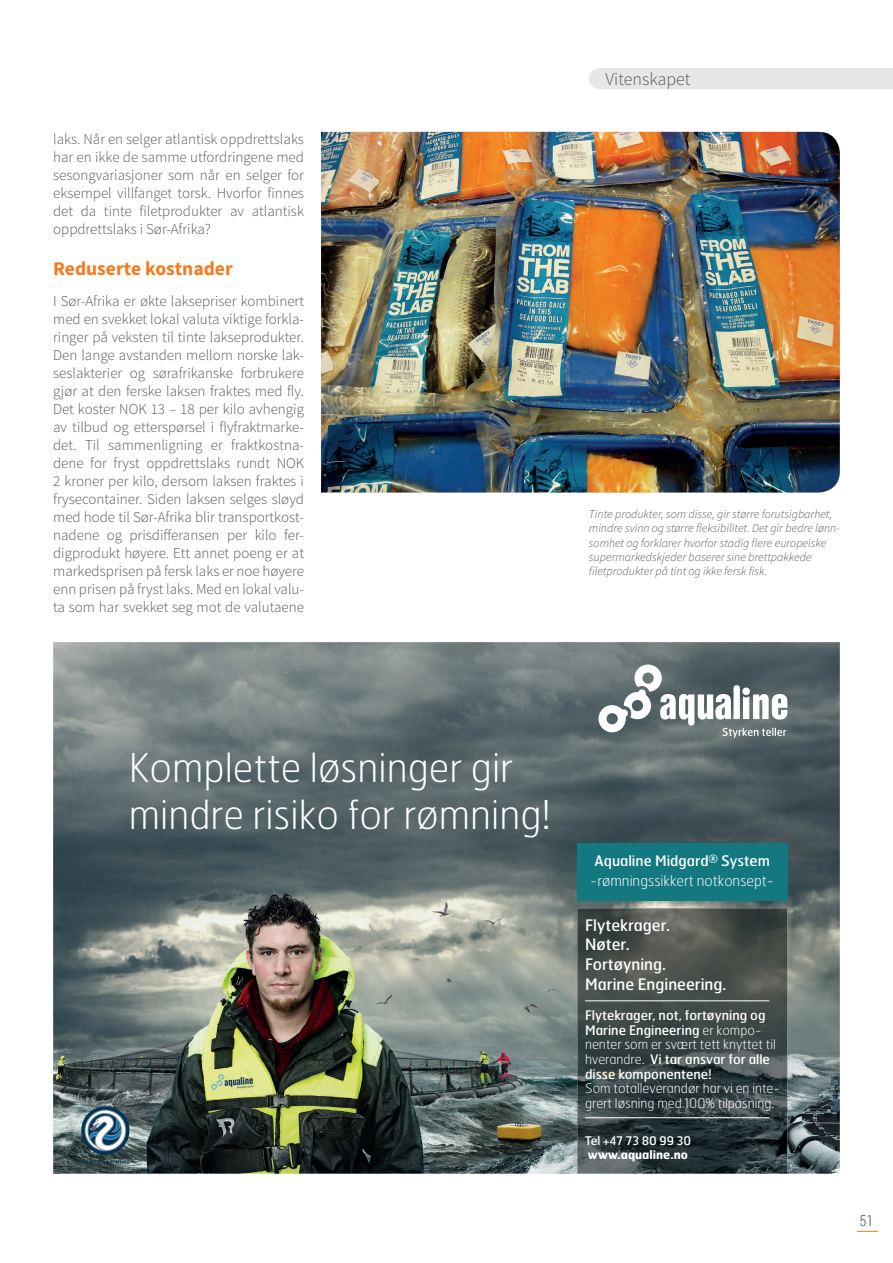
<style>
.page{position:relative;width:893px;height:1263px;background:#fff}
.page>*{position:absolute;margin:0;border:0;box-sizing:border-box;transform-origin:0 0}
.t1{font:100 39.6px/47.5px "Hermes FB";color:#fff}
.t2{font:700 19.5px "Source Sans Pro";color:#f47b21}
.t3{font:300 18px "Source Sans Pro";color:#57585a}
.t4{font:15.9px/19.8px "Hermes FB";color:#fff}
.t5{font:300 15px/18px "Source Sans Pro";color:#57585a;text-align:justify}
.t6{font:300 15px "Roboto Condensed";color:#57585a}
.t7{font:100 14.55px/19.8px "Hermes FB";color:#fff}
.t8{font:13.2px/14.5px "Hermes FB";color:#fff}
.t9{font:100 13.2px/14.5px "Hermes FB";color:#fff}
.t10{font:italic 300 12px/14.4px "Source Sans Pro";color:#57585a}
.t11{font:700 11.85px "Hermes FB";color:#fff}
.t12{font:11.85px "Hermes FB";color:#fff}
.s1{font-weight:400}
.s2{font-weight:100}
</style>
<div class="page">
<img style="left:53px;top:642px;width:787px;height:532px">
<img style="left:577px;top:908px;width:210px;height:266px">
<img style="left:578px;top:909px;width:39px;height:15px">
<div style="left:577px;top:843px;width:210px;height:58px;background:#137880"></div>
<hr style="left:585px;top:1000px;width:184px;height:1px;background:#fff">
<hr style="left:585px;top:1117px;width:184px;height:1px;background:#fff">
<svg style="left:597px;top:663px;width:190px;height:75px"></svg>
<svg style="left:81px;top:1159px;width:48px;height:6px"></svg>
<svg style="left:81px;top:1106px;width:49px;height:48px"></svg>
<svg style="left:85px;top:1110px;width:41px;height:41px"></svg>
<img style="left:321px;top:132px;width:519px;height:360px">
<svg style="left:857px;top:1231px;width:21px;height:1px"></svg>
<div style="left:589px;top:68px;width:304px;height:21px;background:#e6e7e9"></div>
<p class="t5" style="left:53px;top:130px;width:252px">laks. Når en selger atlantisk oppdrettslaks har en ikke de samme utfordringene med sesongvariasjoner som når en selger for eksempel villfanget torsk. Hvorfor finnes det da tinte filetprodukter av atlantisk oppdrettslaks i Sør-Afrika?</p>
<h2 class="t2" style="left:53px;top:256px;width:181px">Reduserte kostnader</h2>
<p class="t5" style="left:53px;top:292px;width:252px">I Sør-Afrika er økte laksepriser kombinert med en svekket lokal valuta viktige forkla&shy;ringer på veksten til tinte lakseprodukter.<br>Den lange avstanden mellom norske lak&shy;seslakterier og sørafrikanske forbrukere gjør at den ferske laksen fraktes med fly.<br>Det koster NOK 13 – 18 per kilo avhengig av tilbud og etterspørsel i flyfraktmarke&shy;det. Til sammenligning er fraktkostna&shy;dene for fryst oppdrettslaks rundt NOK 2 kroner per kilo, dersom laksen fraktes i frysecontainer. Siden laksen selges sløyd med hode til Sør-Afrika blir transportkost&shy;nadene og prisdifferansen per kilo fer&shy;digprodukt høyere. Ett annet poeng er at markedsprisen på fersk laks er noe høyere enn prisen på fryst laks. Med en lokal valu&shy;ta som har svekket seg mot de valutaene</p>
<p class="t3" style="left:605px;top:69px;width:86px">Vitenskapet</p>
<p class="t10" style="left:589px;top:507px;width:252px">Tinte produkter, som disse, gir større forutsigbarhet, mindre svinn og større fleksibilitet. Det gir bedre lønn&shy;somhet og forklarer hvorfor stadig flere europeiske supermarkedskjeder baserer sine brettpakkede filetprodukter på tint og ikke fersk fisk.</p>
<h1 class="t1" style="left:129px;top:743px;width:423px">Komplette løsninger gir mindre risiko for rømning!</h1>
<p class="t7" style="left:590px;top:850px;width:185px"><span class="s1">Aqualine Midgard</span><sup>®</sup> <span class="s1">System </span>-rømningssikkert notkonsept-</p>
<p class="t4" style="left:585px;top:914px;width:143px">Flytekrager.<br>Nøter.<br>Fortøyning.<br>Marine Engineering.</p>
<p class="t8" style="left:585px;top:1008px;width:192px">Flytekrager, not, fortøyning og<br>Marine Engineering <span class="s2">er kompo&shy;nenter som er svært tett knyttet til hverandre.</span> Vi tar ansvar for alle disse komponentene!</p>
<p class="t9" style="left:585px;top:1081px;width:196px">Som totalleverandør har vi en inte&shy;grert løsning med 100% tilpasning.</p>
<p class="t12" style="left:585px;top:1133px;width:107px">Tel +47 73 80 99 30</p>
<p class="t11" style="left:588px;top:1147px;width:101px">www.aqualine.no</p>
<p class="t6" style="left:859px;top:1210px;width:16px">51</p>
</div>
